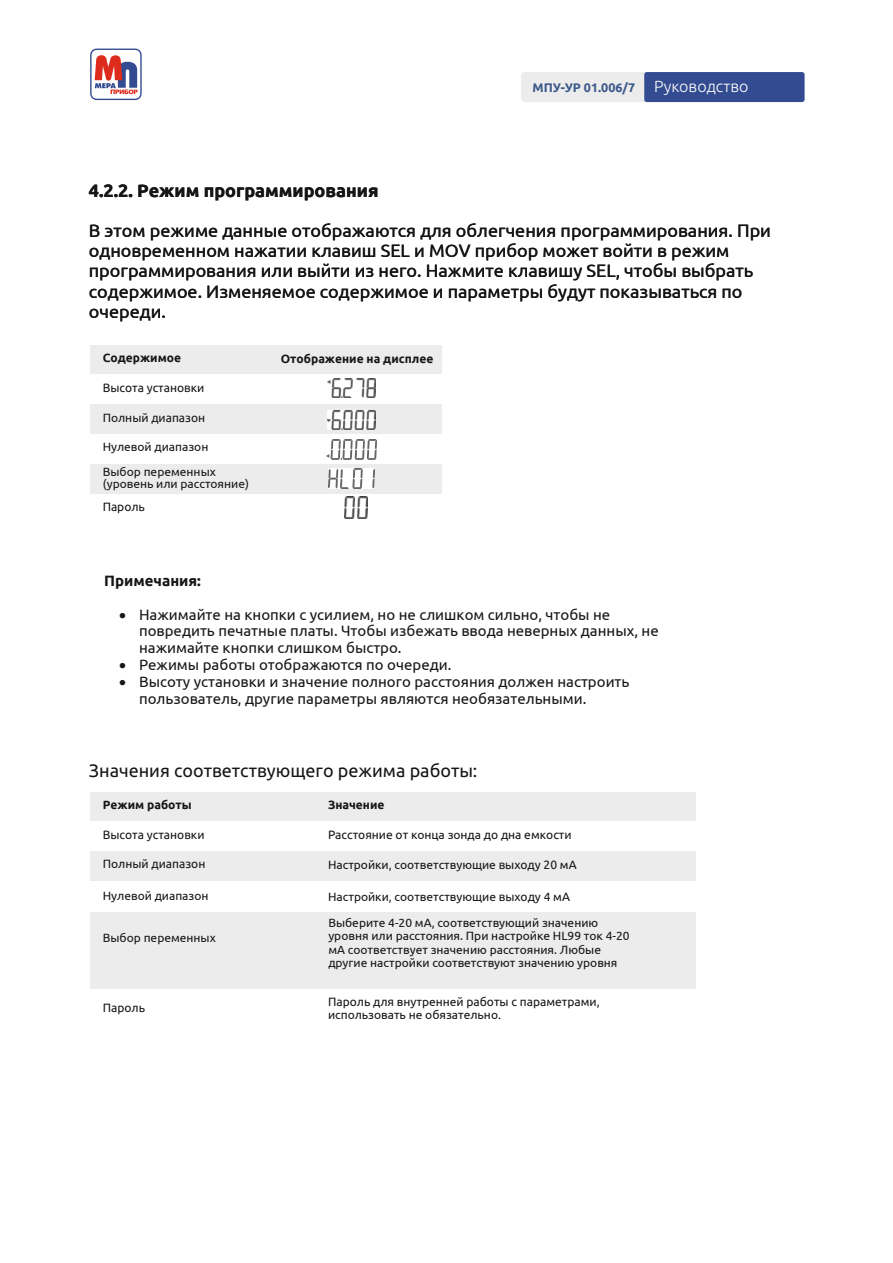
<style>
.page{position:relative;width:893px;height:1263px;background:#fff}
.page>*{position:absolute;margin:0;border:0;box-sizing:border-box;transform-origin:0 0}
.t1{font:18px/20.2px "Ubuntu";color:#151616}
.t2{font:700 18px "Ubuntu";color:#151616}
.t3{font:15px/16.8px "Ubuntu";color:#151616}
.t4{font:700 15px "Ubuntu";color:#151616}
.t5{font:700 12.45px "Ubuntu";color:#3b598b}
.t6{font:12px/12px "Ubuntu";color:#151616}
.t7{font:12px/13.5px "Ubuntu";color:#141515}
.t8{font:700 12px "Ubuntu";color:#151616}
.s1{font-weight:300;font-size:16.05px;color:#fff}
</style>
<div class="page">
<div style="left:521px;top:72px;width:228px;height:30px;background:#ececec;border-radius:4px"></div>
<svg style="left:90px;top:49px;width:52px;height:51px"></svg>
<div style="left:644px;top:72px;width:161px;height:30px;background:#334b90;border-radius:3px"></div>
<div style="left:90px;top:345px;width:193px;height:30px;background:#ececec"></div>
<div style="left:283px;top:345px;width:159px;height:30px;background:#ececec"></div>
<div style="left:90px;top:404px;width:193px;height:30px;background:#ececec"></div>
<svg style="left:283px;top:404px;width:159px;height:30px;background:#e3e3e3"></svg>
<div style="left:90px;top:464px;width:193px;height:30px;background:#ececec"></div>
<div style="left:283px;top:464px;width:159px;height:30px;background:#ececec"></div>
<img style="left:345px;top:497px;width:22px;height:21px">
<img style="left:326px;top:439px;width:50px;height:20px">
<img style="left:328px;top:468px;width:46px;height:21px">
<div style="left:90px;top:792px;width:225px;height:29px;background:#ececec"></div>
<div style="left:315px;top:792px;width:381px;height:29px;background:#ececec"></div>
<div style="left:90px;top:851px;width:225px;height:30px;background:#ececec"></div>
<div style="left:315px;top:851px;width:381px;height:30px;background:#ececec"></div>
<div style="left:315px;top:912px;width:381px;height:77px;background:#ececec"></div>
<div style="left:90px;top:912px;width:225px;height:77px;background:#ececec"></div>
<p class="t5" style="left:533px;top:80px;width:217px">МПУ-УР 01.006/7 <span class="s1">Руководство</span></p>
<h1 class="t2" style="left:89px;top:180px;width:291px">4.2.2. Режим программирования</h1>
<p class="t1" style="left:89px;top:220px;width:684px">В этом режиме данные отображаются для облегчения программирования. При одновременном нажатии клавиш SEL и MOV прибор может войти в режим программирования или выйти из него. Нажмите клавишу SEL, чтобы выбрать содержимое. Изменяемое содержимое и параметры будут показываться по очереди.</p>
<p class="t8" style="left:103px;top:351px;width:80px">Содержимое</p>
<p class="t8" style="left:281px;top:351px;width:154px">Отображение на дисплее</p>
<p class="t6" style="left:103px;top:382px;width:103px">Высота установки</p>
<p class="t6" style="left:103px;top:411px;width:104px">Полный диапазон</p>
<p class="t6" style="left:103px;top:441px;width:107px">Нулевой диапазон</p>
<p class="t8" style="left:275px;top:351px;width:147px">Отображение на диспле</p>
<p class="t6" style="left:103px;top:465px;width:148px">Выбор переменных (уровень или расстояние)</p>
<p class="t6" style="left:103px;top:501px;width:44px">Пароль</p>
<p class="t4" style="left:104px;top:571px;width:98px">Примечания:</p>
<p class="t3" style="left:139px;top:605px;width:521px;text-indent:-20px">• Нажимайте на кнопки с усилием, но не слишком сильно, чтобы не повредить печатные платы. Чтобы избежать ввода неверных данных, не нажимайте кнопки слишком быстро.</p>
<p class="t3" style="left:119px;top:656px;width:334px">• Режимы работы отображаются по очереди.</p>
<p class="t3" style="left:139px;top:673px;width:492px;text-indent:-20px">• Высоту установки и значение полного расстояния должен настроить пользователь, другие параметры являются необязательными.</p>
<h1 class="t1" style="left:89px;top:762px;width:390px">Значения соответствующего режима работы:</h1>
<p class="t8" style="left:103px;top:798px;width:90px">Режим работы</p>
<p class="t8" style="left:328px;top:797px;width:58px">Значение</p>
<p class="t6" style="left:103px;top:829px;width:103px">Высота установки</p>
<p class="t6" style="left:328px;top:829px;width:245px">Расстояние от конца зонда до дна емкости</p>
<p class="t6" style="left:103px;top:858px;width:104px">Полный диапазон</p>
<p class="t6" style="left:328px;top:858px;width:250px">Настройки, соответствующие выходу 20 мА</p>
<p class="t6" style="left:103px;top:890px;width:107px">Нулевой диапазон</p>
<p class="t6" style="left:328px;top:890px;width:243px">Настройки, соответствующие выходу 4 мА</p>
<p class="t7" style="left:328px;top:915px;width:303px">Выберите 4-20 мА, соответствующий значению уровня или расстояния. При настройке HL99 ток 4-20 мА соответствует значению расстояния. Любые другие настройки соответствуют значению уровня</p>
<p class="t6" style="left:103px;top:932px;width:115px">Выбор переменных</p>
<p class="t6" style="left:103px;top:1003px;width:44px">Пароль</p>
<p class="t6" style="left:328px;top:995px;width:273px;line-height:13.5px">Пароль для внутренней работы с параметрами, использовать не обязательно.</p>
</div>
